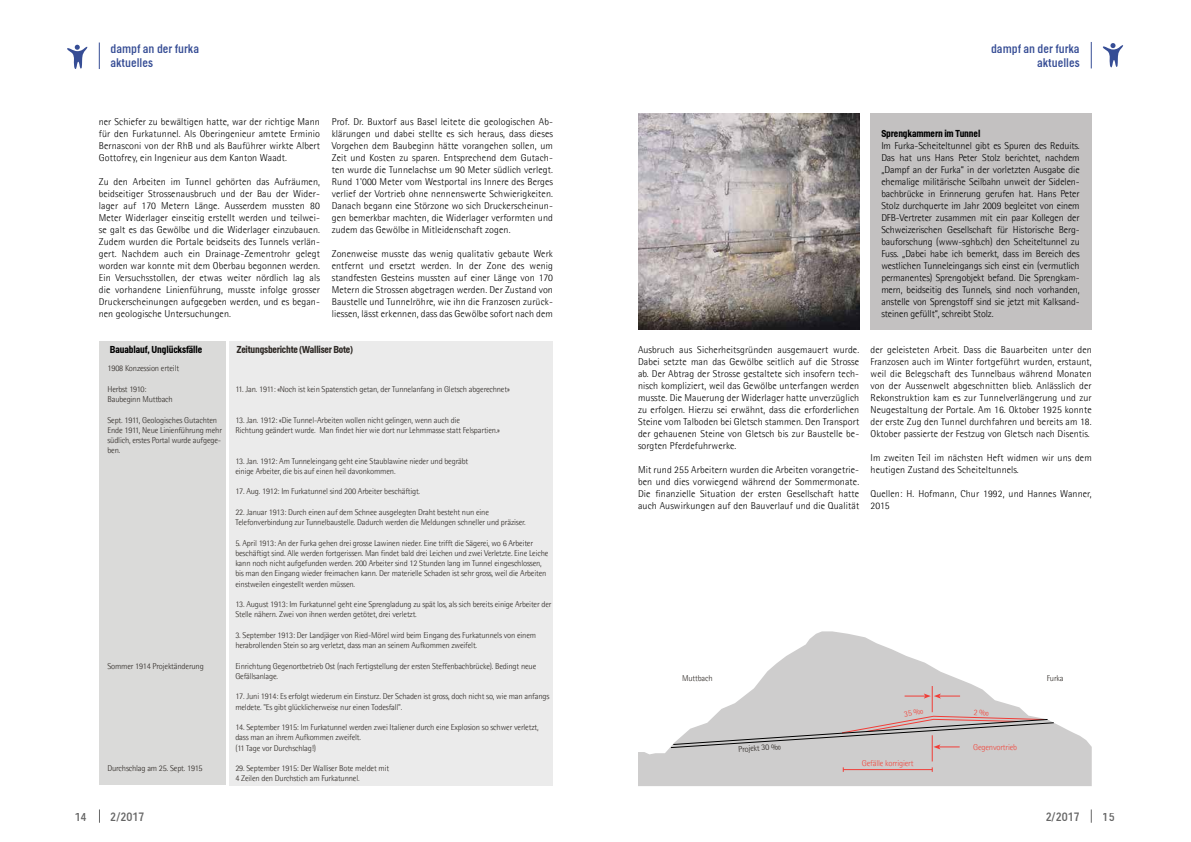
<style>
.page{position:relative;width:1191px;height:842px;background:#fff}
.page>*{position:absolute;margin:0;border:0;box-sizing:border-box;transform-origin:0 0}
.t1{font:12px/14.4px "Helsinki";color:#364d95}
.t2{font:12px "Helsinki";color:#000}
.t3{font:300 10px/12px "Agfa Rotis Semisans";letter-spacing:.01em;color:#000;text-align:justify}
.t4{font:700 10px "Helsinki";letter-spacing:-.01em;color:#000}
.t5{font:700 10px "Helsinki";letter-spacing:-.02em;color:#2e2925}
.t6{font:300 8.5px/10.3px "Agfa Rotis Semisans";letter-spacing:-.02em;color:#2e2925}
.t7{font:300 8.5px "Agfa Rotis Semisans";letter-spacing:-.02em;color:#f1463c}
</style>
<div class="page">
<svg style="left:1102px;top:43px;width:22px;height:24px"></svg>
<svg style="left:1090px;top:42px;width:1px;height:26px"></svg>
<svg style="left:67px;top:45px;width:21px;height:24px"></svg>
<svg style="left:99px;top:43px;width:1px;height:26px"></svg>
<svg style="left:99px;top:809px;width:1px;height:14px"></svg>
<svg style="left:1090px;top:809px;width:1px;height:14px"></svg>
<div style="left:870px;top:113px;width:221px;height:216px;background:#c3c1c1"></div>
<div style="left:230px;top:341px;width:323px;height:444px;background:#e7e6e6"></div>
<div style="left:99px;top:341px;width:126px;height:444px;background:#dadad9"></div>
<img style="left:638px;top:113px;width:221px;height:216px">
<svg style="left:638px;top:631px;width:453px;height:155px"></svg>
<hr style="left:843px;top:769px;width:89px;height:1px;background:#f13d37">
<svg style="left:670px;top:686px;width:384px;height:75px;background:#d0cccc"></svg>
<p class="t1" style="left:110px;top:41px;width:90px">dampf an der furka aktuelles</p>
<p class="t1" style="left:991px;top:41px;width:90px;text-align:right">dampf an der furka aktuelles</p>
<p class="t3" style="left:99px;top:116px;width:223px">ner Schiefer zu bewältigen hatte, war der richtige Mann für den Furkatunnel. Als Oberingenieur amtete Erminio Bernasconi von der RhB und als Bauführer wirkte Albert Gottofrey, ein Ingenieur aus dem Kanton Waadt.</p>
<p class="t3" style="left:99px;top:176px;width:223px">Zu den Arbeiten im Tunnel gehörten das Aufräumen, beidseitiger Strossenausbruch und der Bau der Wider&shy;lager auf 170 Metern Länge. Ausserdem mussten 80<br>Meter Widerlager einseitig erstellt werden und teilwei&shy;se galt es das Gewölbe und die Widerlager einzubauen.<br>Zudem wurden die Portale beidseits des Tunnels verlän&shy;gert. Nachdem auch ein Drainage-Zementrohr gelegt worden war konnte mit dem Oberbau begonnen werden.<br>Ein Versuchsstollen, der etwas weiter nördlich lag als die vorhandene Linienführung, musste infolge grosser Druckerscheinungen aufgegeben werden, und es began&shy;nen geologische Untersuchungen.</p>
<p class="t3" style="left:332px;top:116px;width:223px">Prof. Dr. Buxtorf aus Basel leitete die geologischen Ab&shy;klärungen und dabei stellte es sich heraus, dass dieses Vorgehen dem Baubeginn hätte vorangehen sollen, um Zeit und Kosten zu sparen. Entsprechend dem Gutach&shy;ten wurde die Tunnelachse um 90 Meter südlich verlegt.<br>Rund 1'000 Meter vom Westportal ins Innere des Berges verlief der Vortrieb ohne nennenswerte Schwierigkeiten.<br>Danach begann eine Störzone wo sich Druckerscheinun&shy;gen bemerkbar machten, die Widerlager verformten und zudem das Gewölbe in Mitleidenschaft zogen.</p>
<p class="t3" style="left:332px;top:248px;width:223px">Zonenweise musste das wenig qualitativ gebaute Werk entfernt und ersetzt werden. In der Zone des wenig standfesten Gesteins mussten auf einer Länge von 170<br>Metern die Strossen abgetragen werden. Der Zustand von Baustelle und Tunnelröhre, wie ihn die Franzosen zurück&shy;liessen, lässt erkennen, dass das Gewölbe sofort nach dem</p>
<p class="t4" style="left:110px;top:344px;width:94px">Bauablauf, Unglücksfälle</p>
<p class="t5" style="left:237px;top:344px;width:118px">Zeitungsberichte (Walliser Bote)</p>
<p class="t6" style="left:107px;top:363px;width:73px">1908 Konzession erteilt</p>
<p class="t6" style="left:107px;top:384px;width:67px">Herbst 1910:<br>Baubeginn Muttbach</p>
<p class="t6" style="left:107px;top:414px;width:116px">Sept. 1911, Geologisches Gutachten<br>Ende 1911, Neue Linienführung mehr südlich, erstes Portal wurde aufgege&shy;ben.</p>
<p class="t6" style="left:107px;top:660px;width:98px">Sommer 1914 Projektänderung</p>
<p class="t6" style="left:107px;top:763px;width:97px">Durchschlag am 25. Sept. 1915</p>
<p class="t6" style="left:235px;top:384px;width:276px">11. Jan. 1911: «Noch ist kein Spatenstich getan, der Tunnelanfang in Gletsch abgerechnet»</p>
<p class="t6" style="left:235px;top:414px;width:266px">13. Jan. 1912: «Die Tunnel-Arbeiten wollen nicht gelingen, wenn auch die<br>Richtung geändert wurde. Man findet hier wie dort nur Lehmmasse statt Felspartien.»</p>
<p class="t6" style="left:235px;top:455px;width:234px">13. Jan. 1912: Am Tunneleingang geht eine Staublawine nieder und begräbt einige Arbeiter, die bis auf einen heil davonkommen.</p>
<p class="t6" style="left:235px;top:486px;width:186px">17. Aug. 1912: Im Furkatunnel sind 200 Arbeiter beschäftigt.</p>
<p class="t6" style="left:235px;top:507px;width:292px">22. Januar 1913: Durch einen auf dem Schnee ausgelegten Draht besteht nun eine<br>Telefonverbindung zur Tunnelbaustelle. Dadurch werden die Meldungen schneller und präziser.</p>
<p class="t6" style="left:235px;top:538px;width:315px">5. April 1913: An der Furka gehen drei grosse Lawinen nieder. Eine trifft die Sägerei, wo 6 Arbeiter beschäftigt sind. Alle werden fortgerissen. Man findet bald drei Leichen und zwei Verletzte. Eine Leiche kann noch nicht aufgefunden werden. 200 Arbeiter sind 12 Stunden lang im Tunnel eingeschlossen, bis man den Eingang wieder freimachen kann. Der materielle Schaden ist sehr gross, weil die Arbeiten einstweilen eingestellt werden müssen.</p>
<p class="t6" style="left:235px;top:599px;width:318px">13. August 1913: Im Furkatunnel geht eine Sprengladung zu spät los, als sich bereits einige Arbeiter der<br>Stelle nähern. Zwei von ihnen werden getötet, drei verletzt.</p>
<p class="t6" style="left:235px;top:630px;width:302px">3. September 1913: Der Landjäger von Ried-Mörel wird beim Eingang des Furkatunnels von einem herabrollenden Stein so arg verletzt, dass man an seinem Aufkommen zweifelt.</p>
<p class="t6" style="left:235px;top:661px;width:302px">Einrichtung Gegenortbetrieb Ost (nach Fertigstellung der ersten Steffenbachbrücke). Bedingt neue<br>Gefällsanlage.</p>
<p class="t6" style="left:235px;top:691px;width:315px">17. Juni 1914: Es erfolgt wiederum ein Einsturz. Der Schaden ist gross, doch nicht so, wie man anfangs meldete. "Es gibt glücklicherweise nur einen Todesfall".</p>
<p class="t6" style="left:235px;top:722px;width:305px">14. September 1915: Im Furkatunnel werden zwei Italiener durch eine Explosion so schwer verletzt, dass man an ihrem Aufkommen zweifelt.<br>(11 Tage vor Durchschlag!)</p>
<p class="t6" style="left:235px;top:763px;width:155px">29. September 1915: Der Walliser Bote meldet mit<br>4 Zeilen den Durchstich am Furkatunnel.</p>
<p class="t3" style="left:638px;top:344px;width:223px">Ausbruch aus Sicherheitsgründen ausgemauert wurde.<br>Dabei setzte man das Gewölbe seitlich auf die Strosse ab. Der Abtrag der Strosse gestaltete sich insofern tech&shy;nisch kompliziert, weil das Gewölbe unterfangen werden musste. Die Mauerung der Widerlager hatte unverzüglich zu erfolgen. Hierzu sei erwähnt, dass die erforderlichen Steine vom Talboden bei Gletsch stammen. Den Transport der gehauenen Steine von Gletsch bis zur Baustelle be&shy;sorgten Pferdefuhrwerke.</p>
<p class="t3" style="left:638px;top:464px;width:223px">Mit rund 255 Arbeitern wurden die Arbeiten vorangetrie&shy;ben und dies vorwiegend während der Sommermonate.<br>Die finanzielle Situation der ersten Gesellschaft hatte auch Auswirkungen auf den Bauverlauf und die Qualität</p>
<p class="t4" style="left:881px;top:128px;width:101px">Sprengkammern im Tunnel</p>
<p class="t3" style="left:881px;top:140px;width:200px">Im Furka-Scheiteltunnel gibt es Spuren des Reduits.<br>Das hat uns Hans Peter Stolz berichtet, nachdem „Dampf an der Furka“ in der vorletzten Ausgabe die ehemalige militärische Seilbahn unweit der Sidelen&shy;bachbrücke in Erinnerung gerufen hat. Hans Peter Stolz durchquerte im Jahr 2009 begleitet von einem DFB-Vertreter zusammen mit ein paar Kollegen der Schweizerischen Gesellschaft für Historische Berg&shy;bauforschung (www-sghb.ch) den Scheiteltunnel zu Fuss. „Dabei habe ich bemerkt, dass im Bereich des westlichen Tunneleingangs sich einst ein (vermutlich permanentes) Sprengobjekt befand. Die Sprengkam&shy;mern, beidseitig des Tunnels, sind noch vorhanden, anstelle von Sprengstoff sind sie jetzt mit Kalksand&shy;steinen gefüllt“, schreibt Stolz.</p>
<p class="t3" style="left:870px;top:344px;width:223px">der geleisteten Arbeit. Dass die Bauarbeiten unter den Franzosen auch im Winter fortgeführt wurden, erstaunt, weil die Belegschaft des Tunnelbaus während Monaten von der Aussenwelt abgeschnitten blieb. Anlässlich der Rekonstruktion kam es zur Tunnelverlängerung und zur Neugestaltung der Portale. Am 16. Oktober 1925 konnte der erste Zug den Tunnel durchfahren und bereits am 18.<br>Oktober passierte der Festzug von Gletsch nach Disentis.</p>
<p class="t3" style="left:870px;top:452px;width:223px">Im zweiten Teil im nächsten Heft widmen wir uns dem heutigen Zustand des Scheiteltunnels.</p>
<p class="t3" style="left:870px;top:488px;width:223px">Quellen: H. Hofmann, Chur 1992, und Hannes Wanner,<br>2015</p>
<p class="t6" style="left:682px;top:673px;width:32px">Muttbach</p>
<p class="t6" style="left:1046px;top:673px;width:18px">Furka</p>
<p class="t6" style="left:738px;top:744px;width:44px;rotate:-4deg">Projekt 30 ‰</p>
<p class="t7" style="left:862px;top:758px;width:53px">Gefälle korrigiert</p>
<p class="t7" style="left:973px;top:742px;width:45px">Gegenvortrieb</p>
<p class="t2" style="left:75px;top:810px;width:13px">14</p>
<p class="t2" style="left:110px;top:810px;width:36px">2/2017</p>
<p class="t2" style="left:1045px;top:810px;width:36px">2/2017</p>
<p class="t2" style="left:1102px;top:810px;width:13px">15</p>
</div>
